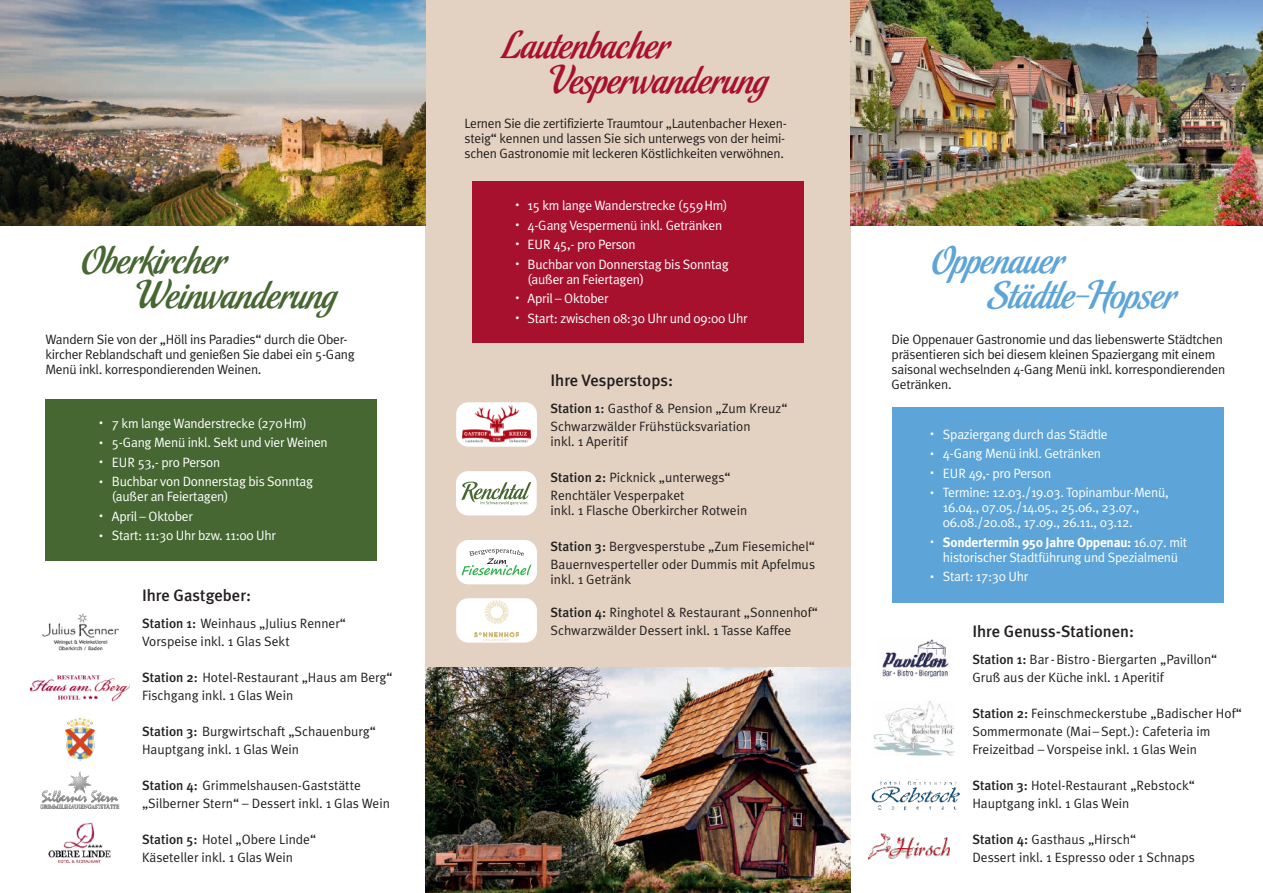
<style>
.page{position:relative;width:1263px;height:893px;background:#fff}
.page>*{position:absolute;margin:0;border:0;box-sizing:border-box;transform-origin:0 0}
.t1{font:45px/34.7px "Malbeck";color:#a8112e}
.t2{font:45px "Malbeck";color:#466731}
.t3{font:45px/35.1px "Malbeck";color:#5da5d8}
.t4{font:500 16.5px "Meta Plus";color:#231f20}
.t5{font:13.5px/18px "Meta Plus Normal";color:#231f20}
.t6{font:13.5px/19.5px "Meta Plus Normal";letter-spacing:-.02em;color:#fff}
.t7{font:13.5px/15px "Meta Plus Normal";letter-spacing:-.02em;color:#231f20}
.t8{font:700 13.5px "Meta Plus";letter-spacing:-.02em;color:#fff}
.t9{font:italic 13.5px/19.5px "Quadraat";color:#fff;text-align:justify}
.s1{font-family:"Meta Plus";font-weight:500}
.s2{font-family:"Meta Plus Normal";font-weight:400}
</style>
<div class="page">
<div style="left:425px;top:0;width:425px;height:668px;background:#e3d2c1"></div>
<img style="left:0;top:0;width:425px;height:225px">
<img style="left:850px;top:0;width:413px;height:225px">
<div style="left:45px;top:399px;width:332px;height:162px;background:#466731"></div>
<img style="left:425px;top:668px;width:425px;height:225px">
<div style="left:892px;top:407px;width:331px;height:195px;background:#5da5d8"></div>
<img style="left:42px;top:613px;width:77px;height:38px">
<img style="left:30px;top:675px;width:100px;height:26px">
<img style="left:65px;top:718px;width:31px;height:43px">
<img style="left:40px;top:771px;width:80px;height:38px">
<img style="left:48px;top:822px;width:63px;height:41px">
<div style="left:456px;top:402px;width:81px;height:45px;background:#fff;border-radius:12px"></div>
<img style="left:462px;top:405px;width:69px;height:37px">
<div style="left:456px;top:540px;width:81px;height:44px;background:#fff;border-radius:12px"></div>
<svg style="left:462px;top:549px;width:69px;height:26px"></svg>
<div style="left:456px;top:598px;width:81px;height:45px;background:#fff;border-radius:12px"></div>
<svg style="left:485px;top:600px;width:24px;height:24px"></svg>
<svg style="left:474px;top:632px;width:45px;height:9px"></svg>
<img style="left:882px;top:639px;width:67px;height:38px">
<img style="left:873px;top:700px;width:81px;height:56px">
<img style="left:871px;top:779px;width:89px;height:31px">
<img style="left:869px;top:834px;width:80px;height:25px">
<div style="left:472px;top:181px;width:332px;height:162px;background:#a8112e"></div>
<div style="left:456px;top:471px;width:81px;height:44px;background:#fff;border-radius:12px"></div>
<svg style="left:461px;top:482px;width:70px;height:23px"></svg>
<h1 class="t2" style="left:82px;top:238px;width:145px">Oberkircher</h1>
<h1 class="t2" style="left:137px;top:273px;width:200px">Weinwanderung</h1>
<p class="t7" style="left:45px;top:332px;width:311px">Wandern Sie von der „Höll ins Paradies“ durch die Ober&shy;kircher Reblandschaft und genießen Sie dabei ein 5-Gang<br>Menü inkl. korrespondierenden Weinen.</p>
<p class="t9" style="left:98px;top:413px;width:7px">• • • •</p>
<p class="t9" style="left:98px;top:506px;width:7px">• •</p>
<p class="t6" style="left:112px;top:413px;width:217px">7 km lange Wanderstrecke (270Hm)<br>5-Gang Menü inkl. Sekt und vier Weinen<br>EUR 53,- pro Person<br>Buchbar von Donnerstag bis Sonntag</p>
<p class="t6" style="left:112px;top:487px;width:165px">(außer an Feiertagen)<br>April – Oktober<br>Start: 11:30 Uhr bzw. 11:00 Uhr</p>
<p class="t4" style="left:142px;top:586px;width:110px">Ihre Gastgeber:</p>
<p class="t5" style="left:142px;top:614px;width:205px"><span class="s1">Station 1:</span> Weinhaus „Julius Renner“<br>Vorspeise inkl. 1 Glas Sekt</p>
<p class="t5" style="left:142px;top:668px;width:252px"><span class="s1">Station 2:</span> Hotel-Restaurant „Haus am Berg“<br>Fischgang inkl. 1 Glas Wein</p>
<p class="t5" style="left:142px;top:722px;width:235px"><span class="s1">Station 3:</span> Burgwirtschaft „Schauenburg“<br>Hauptgang inkl. 1 Glas Wein</p>
<p class="t5" style="left:142px;top:776px;width:249px"><span class="s1">Station 4:</span> Grimmelshausen-Gaststätte „Silberner Stern“ – Dessert inkl. 1 Glas Wein</p>
<p class="t5" style="left:142px;top:830px;width:176px"><span class="s1">Station 5:</span> Hotel „Obere Linde“<br>Käseteller inkl. 1 Glas Wein</p>
<h1 class="t1" style="left:550px;top:28px;width:218px;text-indent:-48px">Lautenbacher<br>Vesperwanderung</h1>
<p class="t5" style="left:465px;top:116px;width:324px;line-height:15px;text-align:justify">Lernen Sie die zertifizierte Traumtour „Lautenbacher Hexen&shy;steig“ kennen und lassen Sie sich unterwegs von der heimi&shy;schen Gastronomie mit leckeren Köstlichkeiten verwöhnen.</p>
<p class="t9" style="left:514px;top:196px;width:7px">• • • •</p>
<p class="t9" style="left:514px;top:289px;width:7px">•</p>
<p class="t9" style="left:514px;top:308px;width:7px">•</p>
<p class="t6" style="left:527px;top:196px;width:203px">15 km lange Wanderstrecke (559Hm)<br>4-Gang Vespermenü inkl. Getränken<br>EUR 45,- pro Person<br>Buchbar von Donnerstag bis Sonntag</p>
<p class="t6" style="left:527px;top:269px;width:222px">(außer an Feiertagen)<br>April – Oktober<br>Start: zwischen 08:30 Uhr und 09:00 Uhr</p>
<p class="t4" style="left:550px;top:370px;width:124px">Ihre Vesperstops:</p>
<p class="t5" style="left:550px;top:399px;width:239px"><span class="s1">Station 1:</span> Gasthof &amp; Pension „Zum Kreuz“<br>Schwarzwälder Frühstücksvariation</p>
<p class="t5" style="left:550px;top:432px;width:79px">inkl. 1 Aperitif</p>
<p class="t5" style="left:550px;top:468px;width:182px"><span class="s1">Station 2:</span> Picknick „unterwegs“<br>Renchtäler Vesperpaket</p>
<p class="t5" style="left:550px;top:501px;width:198px">inkl. 1 Flasche Oberkircher Rotwein</p>
<p class="t5" style="left:550px;top:537px;width:266px"><span class="s1">Station 3:</span> Bergvesperstube „Zum Fiesemichel“<br>Bauernvesperteller oder Dummis mit Apfelmus</p>
<p class="t5" style="left:550px;top:570px;width:82px">inkl. 1 Getränk</p>
<p class="t5" style="left:550px;top:603px;width:269px"><span class="s1">Station 4:</span> Ringhotel &amp; Restaurant „Sonnenhof“<br>Schwarzwälder Dessert inkl. 1 Tasse Kaffee</p>
<h1 class="t3" style="left:987px;top:243px;width:189px;text-indent:-55px">Oppenauer<br>Städtle-Hopser</h1>
<p class="t7" style="left:892px;top:332px;width:335px">Die Oppenauer Gastronomie und das liebenswerte Städtchen präsentieren sich bei diesem kleinen Spaziergang mit einem saisonal wechselnden 4-Gang Menü inkl. korrespondierenden Getränken.</p>
<p class="t6" style="left:943px;top:424px;width:227px">Spaziergang durch das Städtle<br>4-Gang Menü inkl. Getränken<br>EUR 49,- pro Person<br>Termine: 12.03./19.03. Topinambur-Menü,</p>
<p class="t6" style="left:943px;top:500px;width:198px;line-height:15px">16.04., 07.05./14.05., 25.06., 23.07.,<br>06.08./20.08., 17.09., 26.11., 03.12.</p>
<p class="t8" style="left:943px;top:534px;width:246px">Sondertermin 950 Jahre Oppenau: <span class="s2">16.07. mit</span></p>
<p class="t6" style="left:943px;top:547px;width:237px">historischer Stadtführung und Spezialmenü<br>Start: 17:30 Uhr</p>
<p class="t9" style="left:929px;top:424px;width:7px">• • • •</p>
<p class="t9" style="left:929px;top:532px;width:7px">•</p>
<p class="t9" style="left:929px;top:567px;width:7px">•</p>
<p class="t4" style="left:972px;top:622px;width:163px">Ihre Genuss-Stationen:</p>
<p class="t5" style="left:972px;top:650px;width:246px"><span class="s1">Station 1:</span> Bar-Bistro-Biergarten „Pavillon“<br>Gruß aus der Küche inkl. 1 Aperitif</p>
<p class="t5" style="left:972px;top:704px;width:271px"><span class="s1">Station 2:</span> Feinschmeckerstube „Badischer Hof“<br>Sommermonate (Mai –Sept.): Cafeteria im<br>Freizeitbad – Vorspeise inkl. 1 Glas Wein</p>
<p class="t5" style="left:972px;top:776px;width:224px"><span class="s1">Station 3:</span> Hotel-Restaurant „Rebstock“<br>Hauptgang inkl. 1 Glas Wein</p>
<p class="t5" style="left:972px;top:830px;width:224px"><span class="s1">Station 4:</span> Gasthaus „Hirsch“<br>Dessert inkl. 1 Espresso oder 1 Schnaps</p>
</div>
